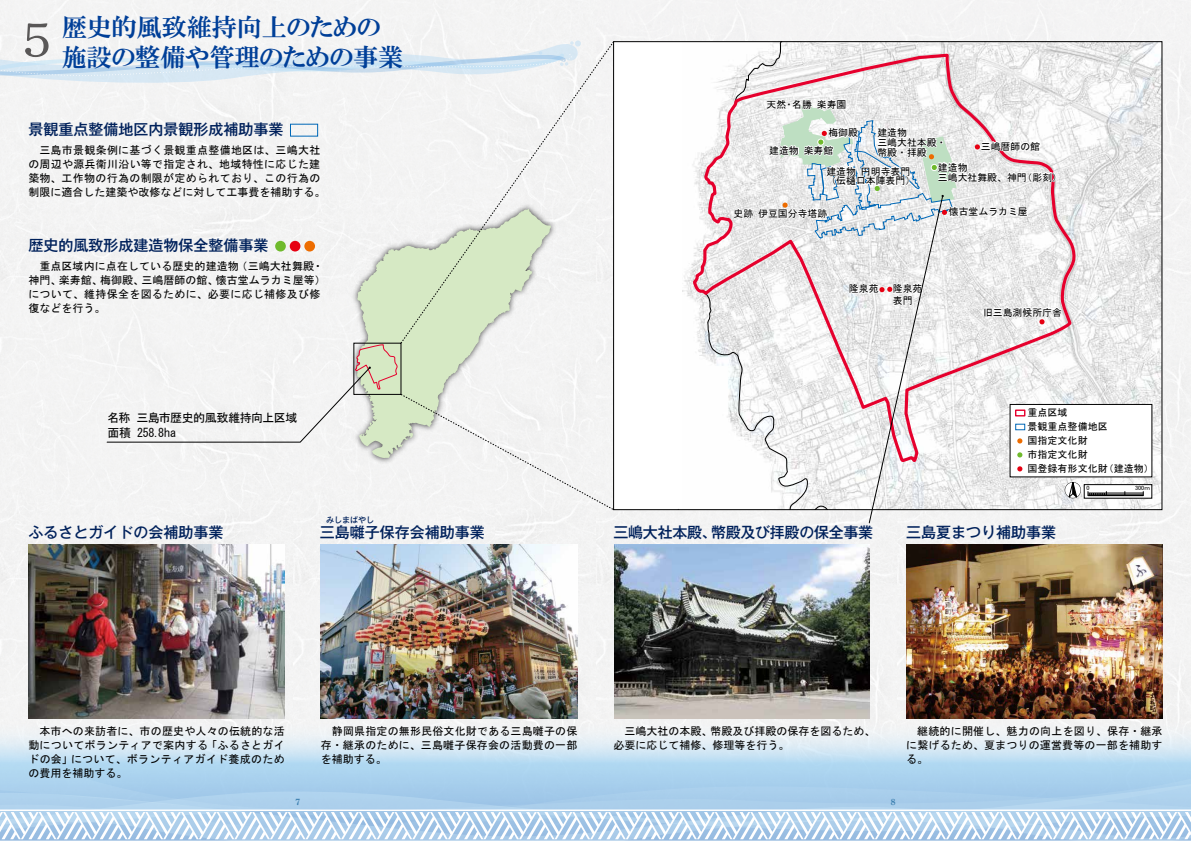
<style>
.page{position:relative;width:1191px;height:842px;background:#fff}
.page>*{position:absolute;margin:0;border:0;box-sizing:border-box;transform-origin:0 0}
.t1{font:25px/30px "HGP Mincho E";color:#003f98}
.t2{font:500 15px "Gothic MB101 Pr 6 N";color:#00215b}
.t3{font:500 15px "Gothic MB101 Pr 6 N";letter-spacing:-.02em;color:#00215b}
.t4{font:12px/15px "MS Gothic";letter-spacing:-.04em;color:#000}
.t5{font:11px/14px "MS Gothic";letter-spacing:.015em;color:#000}
.t6{font:10px "MS Gothic";color:#000}
.t7{font:9.9px/10.1px "MS Gothic";color:#000}
.t8{font:700 9px "Century Schoolbook";color:#3d80b0}
.t9{font:500 8px "Gothic MB101 Pr 6 N";color:#00215b}
.t10{font:6.1px "MS P Gothic";color:#000}
</style>
<div class="page">
<div style="left:0;top:0;width:1191px;height:717px;background:#f3f3f3"></div>
<div style="left:0;top:717px;width:1191px;height:125px;background:#f3f3f3"></div>
<svg style="left:0;top:839px;width:1191px;height:2px;background:#b1cde8"></svg>
<svg style="left:0;top:727px;width:1191px;height:85px"></svg>
<hr style="left:0;top:841px;width:1191px;height:1px;background:#fff">
<hr style="left:0;top:809px;width:1191px;height:2px;background:#fff">
<svg style="left:0;top:812px;width:1191px;height:27px"></svg>
<div style="left:613px;top:42px;width:69px;height:468px;background:#fff"></div>
<img style="left:682px;top:43px;width:478px;height:465px">
<svg style="left:694px;top:43px;width:142px;height:465px"></svg>
<img style="left:347px;top:200px;width:53px;height:134px">
<svg style="left:355px;top:208px;width:45px;height:126px;fill:#d6e9c4"></svg>
<img style="left:614px;top:545px;width:256px;height:174px">
<img style="left:321px;top:545px;width:256px;height:174px">
<img style="left:28px;top:545px;width:257px;height:174px">
<img style="left:906px;top:545px;width:256px;height:174px">
<div style="left:1010px;top:404px;width:141px;height:73px;background:#fff"></div>
<div style="left:1009px;top:404px;width:143px;height:73px;border:1px solid #000"></div>
<svg style="left:692px;top:52px;width:386px;height:412px"></svg>
<svg style="left:400px;top:41px;width:214px;height:293px"></svg>
<div style="left:1084px;top:485px;width:67px;height:13px;background:#fff"></div>
<div style="left:1084px;top:484px;width:68px;height:14px;border:1px solid #000"></div>
<hr style="left:1088px;top:494px;width:55px;height:2px;background:#000">
<hr style="left:1088px;top:493px;width:55px;height:1px;background:#000">
<svg style="left:1087px;top:491px;width:20px;height:5px"></svg>
<svg style="left:107px;top:334px;width:507px;height:176px"></svg>
<div style="left:290px;top:124px;width:28px;height:13px;border:1px solid #0068b7"></div>
<div style="left:275px;top:241px;width:11px;height:10px;background:#6fba2c;border-radius:50%"></div>
<div style="left:290px;top:241px;width:10px;height:10px;background:#e60012;border-radius:50%"></div>
<div style="left:304px;top:241px;width:11px;height:10px;background:#ed6c00;border-radius:50%"></div>
<svg style="left:732px;top:98px;width:349px;height:425px"></svg>
<svg style="left:0;top:40px;width:601px;height:50px"></svg>
<h1 class="t1" style="left:22px;top:12px;width:383px;text-indent:40px">歴史的風致維持向上のための<br><sup>5</sup> 施設の整備や管理のための事業</h1>
<h2 class="t2" style="left:28px;top:117px;width:256px">景観重点整備地区内景観形成補助事業</h2>
<p class="t5" style="left:28px;top:143px;width:298px">　三島市景観条例に基づく景観重点整備地区は、三嶋大社の周辺や源兵衛川沿い等で指定され、地域特性に応じた建築物、工作物の行為の制限が定められており、この行為の制限に適合した建築や改修などに対して工事費を補助する。</p>
<h2 class="t2" style="left:28px;top:233px;width:241px">歴史的風致形成建造物保全整備事業</h2>
<p class="t5" style="left:28px;top:259px;width:299px">　重点区域内に点在している歴史的建造物（三嶋大社舞殿・神門、楽寿館、梅御殿、三嶋暦師の館、懐古堂ムラカミ屋等）について、維持保全を図るために、必要に応じ補修及び修復などを行う。</p>
<p class="t4" style="left:107px;top:410px;width:191px">名称 三島市歴史的風致維持向上区域面積 258.8ha</p>
<p class="t7" style="left:766px;top:99px;width:81px">天然・名勝 楽寿園</p>
<p class="t7" style="left:769px;top:145px;width:66px">建造物 楽寿館</p>
<p class="t7" style="left:877px;top:127px;width:71px">建造物<br>三嶋大社本殿・幣殿・拝殿</p>
<p class="t7" style="left:938px;top:162px;width:126px">建造物<br>三嶋大社舞殿、神門（彫刻）</p>
<p class="t7" style="left:828px;top:128px;width:31px">梅御殿</p>
<p class="t7" style="left:981px;top:141px;width:61px">三嶋暦師の館</p>
<p class="t7" style="left:826px;top:166px;width:90px">建造物 円明寺表門（伝樋口本陣表門）</p>
<p class="t7" style="left:733px;top:208px;width:95px">史跡 伊豆国分寺塔跡</p>
<p class="t7" style="left:849px;top:284px;width:31px">隆泉苑</p>
<p class="t7" style="left:893px;top:283px;width:31px;line-height:11.8px">隆泉苑表門</p>
<p class="t7" style="left:949px;top:207px;width:80px">懐古堂ムラカミ屋</p>
<p class="t7" style="left:983px;top:307px;width:80px">旧三島測候所庁舎</p>
<p class="t6" style="left:1027px;top:407px;width:41px">重点区域</p>
<p class="t6" style="left:1027px;top:421px;width:81px">景観重点整備地区</p>
<p class="t6" style="left:1027px;top:449px;width:61px">市指定文化財</p>
<p class="t6" style="left:1027px;top:435px;width:61px">国指定文化財</p>
<p class="t6" style="left:1027px;top:464px;width:127px">国登録有形文化財（建造物）</p>
<p class="t10" style="left:1086px;top:485px;width:5px">0</p>
<p class="t10" style="left:1135px;top:485px;width:16px">300ｍ</p>
<p class="t9" style="left:326px;top:513px;width:49px">みしまばやし</p>
<h2 class="t2" style="left:28px;top:520px;width:196px">ふるさとガイドの会補助事業</h2>
<h2 class="t2" style="left:320px;top:520px;width:166px">三島囃子保存会補助事業</h2>
<h2 class="t3" style="left:613px;top:520px;width:261px">三嶋大社本殿、幣殿及び拝殿の保全事業</h2>
<h2 class="t2" style="left:906px;top:520px;width:151px">三島夏まつり補助事業</h2>
<p class="t5" style="left:28px;top:724px;width:258px;text-align:justify">　本市への来訪者に、市の歴史や人々の伝統的な活動についてボランティアで案内する「ふるさとガイドの会」について、ボランティアガイド養成のための費用を補助する。</p>
<p class="t5" style="left:321px;top:724px;width:258px;text-align:justify">　静岡県指定の無形民俗文化財である三島囃子の保存・継承のために、三島囃子保存会の活動費の一部を補助する。</p>
<p class="t5" style="left:613px;top:724px;width:263px">　三嶋大社の本殿、幣殿及び拝殿の保存を図るため、必要に応じて補修、修理等を行う。</p>
<p class="t5" style="left:906px;top:724px;width:258px;text-align:justify">　継続的に開催し、魅力の向上を図り、保存・継承に繋げるため、夏まつりの運営費等の一部を補助する。</p>
<p class="t8" style="left:295px;top:795px;width:7px">7</p>
<p class="t8" style="left:890px;top:795px;width:7px">8</p>
</div>
